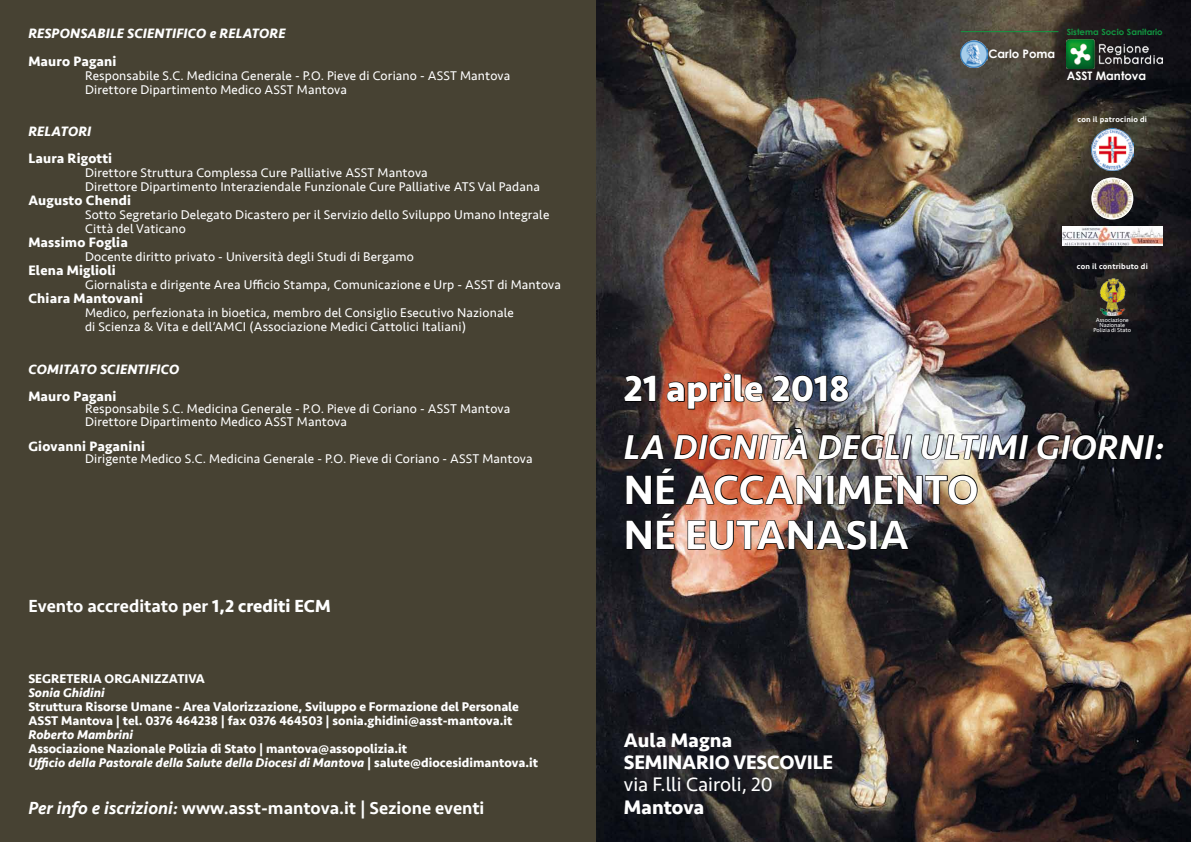
<style>
.page{position:relative;width:1191px;height:842px;background:#fff}
.page>*{position:absolute;margin:0;border:0;box-sizing:border-box;transform-origin:0 0}
.t1{font:500 42px/45.1px "Seravek";color:#fff}
.t2{font:700 37.6px "Seravek";color:#fff}
.t3{font:italic 500 35.4px "Seravek";letter-spacing:.01em;color:#fff}
.t4{font:700 20.2px/22.2px "Seravek";letter-spacing:-.01em;color:#fff}
.t5{font:20.2px "Seravek";color:#fff}
.t6{font:500 18px "Seravek";color:#fff}
.t7{font:700 14px "Seravek";letter-spacing:.01em;color:#fff}
.t8{font:italic 700 14px "Seravek";letter-spacing:.01em;color:#fff}
.t9{font:13px/14px "Seravek";letter-spacing:.01em;color:#fff}
.t10{font:700 13px/14px "Seravek";color:#fff}
.t11{font:italic 700 13px "Seravek";color:#fff}
.t12{font:700 11.7px "Century Gothic";color:#fff}
.t13{font:700 8.5px "Century Gothic";color:#129741}
.t14{font:500 8px "Seravek";letter-spacing:.025em;color:#fff}
.t15{font:6px/5px "Seravek";color:#fff;text-align:center}
.s1{font-weight:700}
.s2{font-style:italic}
</style>
<div class="page">
<div style="left:0;top:0;width:596px;height:842px;background:#474233"></div>
<img style="left:596px;top:0;width:595px;height:842px">
<img style="left:1066px;top:39px;width:96px;height:29px">
<img style="left:960px;top:41px;width:27px;height:27px">
<hr style="left:960px;top:31px;width:98px;height:1px;background:#129741">
<svg style="left:623px;top:433px;width:42px;height:27px"></svg>
<img style="left:673px;top:427px;width:136px;height:34px">
<img style="left:817px;top:433px;width:96px;height:28px">
<img style="left:920px;top:433px;width:109px;height:33px">
<svg style="left:1036px;top:433px;width:128px;height:28px;background:#1d191b"></svg>
<svg style="left:625px;top:467px;width:50px;height:38px;background:#0f1117"></svg>
<img style="left:684px;top:474px;width:139px;height:32px">
<div style="left:827px;top:475px;width:7px;height:29px;border:1px solid #000"></div>
<img style="left:837px;top:474px;width:141px;height:32px">
<svg style="left:625px;top:512px;width:50px;height:38px;background:#201b1e"></svg>
<img style="left:686px;top:519px;width:181px;height:32px">
<div style="left:870px;top:520px;width:7px;height:30px;border:1px solid #000"></div>
<svg style="left:878px;top:519px;width:32px;height:31px"></svg>
<svg style="left:623px;top:374px;width:33px;height:28px"></svg>
<img style="left:666px;top:372px;width:98px;height:38px">
<svg style="left:770px;top:374px;width:79px;height:29px;background:#39404e"></svg>
<img style="left:1099px;top:278px;width:26px;height:37px">
<img style="left:1091px;top:129px;width:42px;height:42px">
<svg style="left:1091px;top:177px;width:42px;height:43px"></svg>
<img style="left:1093px;top:179px;width:38px;height:39px">
<img style="left:1062px;top:226px;width:100px;height:19px">
<p class="t8" style="left:28px;top:22px;width:259px">RESPONSABILE SCIENTIFICO e RELATORE</p>
<p class="t7" style="left:28px;top:50px;width:90px">Mauro Pagani</p>
<p class="t9" style="left:85px;top:68px;width:427px">Responsabile S.C. Medicina Generale - P.O. Pieve di Coriano - ASST Mantova<br>Direttore Dipartimento Medico ASST Mantova</p>
<p class="t8" style="left:28px;top:120px;width:64px">RELATORI</p>
<p class="t7" style="left:28px;top:147px;width:85px">Laura Rigotti</p>
<p class="t9" style="left:85px;top:166px;width:456px">Direttore Struttura Complessa Cure Palliative ASST Mantova<br>Direttore Dipartimento Interaziendale Funzionale Cure Palliative ATS Val Padana</p>
<p class="t7" style="left:28px;top:189px;width:104px">Augusto Chendi</p>
<p class="t9" style="left:85px;top:208px;width:466px">Sotto Segretario Delegato Dicastero per il Servizio dello Sviluppo Umano Integrale<br>Città del Vaticano</p>
<p class="t7" style="left:28px;top:231px;width:101px">Massimo Foglia</p>
<p class="t9" style="left:85px;top:250px;width:330px">Docente diritto privato - Università degli Studi di Bergamo</p>
<p class="t7" style="left:28px;top:259px;width:89px">Elena Miglioli</p>
<p class="t9" style="left:85px;top:278px;width:477px">Giornalista e dirigente Area Ufficio Stampa, Comunicazione e Urp - ASST di Mantova</p>
<p class="t7" style="left:28px;top:287px;width:116px">Chiara Mantovani</p>
<p class="t9" style="left:85px;top:306px;width:430px">Medico, perfezionata in bioetica, membro del Consiglio Esecutivo Nazionale di Scienza &amp; Vita e dell’AMCI (Associazione Medici Cattolici Italiani)</p>
<p class="t8" style="left:28px;top:357px;width:152px">COMITATO SCIENTIFICO</p>
<p class="t7" style="left:28px;top:385px;width:90px">Mauro Pagani</p>
<p class="t9" style="left:85px;top:402px;width:427px;line-height:12.5px">Responsabile S.C. Medicina Generale - P.O. Pieve di Coriano - ASST Mantova<br>Direttore Dipartimento Medico ASST Mantova</p>
<p class="t7" style="left:28px;top:435px;width:118px">Giovanni Paganini</p>
<p class="t9" style="left:85px;top:452px;width:449px">Dirigente Medico S.C. Medicina Generale - P.O. Pieve di Coriano - ASST Mantova</p>
<h3 class="t6" style="left:28px;top:595px;width:304px">Evento accreditato per <span class="s1">1,2 crediti ECM</span></h3>
<p class="t10" style="left:28px;top:671px;width:178px">SEGRETERIA ORGANIZZATIVA</p>
<p class="t11" style="left:28px;top:681px;width:78px">Sonia Ghidini</p>
<p class="t10" style="left:28px;top:699px;width:492px">Struttura Risorse Umane - Area Valorizzazione, Sviluppo e Formazione del Personale<br>ASST Mantova | tel. 0376 464238 | fax 0376 464503 | sonia.ghidini@asst-mantova.it</p>
<p class="t11" style="left:28px;top:723px;width:106px">Roberto Mambrini</p>
<p class="t10" style="left:28px;top:741px;width:511px">Associazione Nazionale Polizia di Stato | mantova@assopolizia.it<br><span class="s2">Ufficio della Pastorale della Salute della Diocesi di Mantova</span> | salute@diocesidimantova.it</p>
<h3 class="t6" style="left:28px;top:796px;width:457px"><span class="s2">Per info e iscrizioni:</span> www.asst-mantova.it | Sezione eventi</h3>
<h2 class="t2" style="left:624px;top:358px;width:227px">21 aprile 2018</h2>
<p class="t12" style="left:988px;top:45px;width:68px">Carlo Poma</p>
<p class="t13" style="left:1066px;top:25px;width:97px">Sistema Socio Sanitario</p>
<p class="t12" style="left:1066px;top:67px;width:81px">ASST Mantova</p>
<p class="t14" style="left:1077px;top:114px;width:71px">con il patrocinio di</p>
<p class="t14" style="left:1076px;top:261px;width:72px">con il contributo di</p>
<p class="t15" style="left:1093px;top:318px;width:39px">Associazione<br>Nazionale<br>Polizia di Stato</p>
<h3 class="t3" style="left:624px;top:425px;width:542px">LA DIGNITÀ DEGLI ULTIMI GIORNI:</h3>
<h1 class="t1" style="left:624px;top:468px;width:356px">NÉ ACCANIMENTO<br>NÉ EUTANASIA</h1>
<h3 class="t4" style="left:624px;top:729px;width:211px">Aula Magna<br>SEMINARIO VESCOVILE</h3>
<h3 class="t5" style="left:624px;top:769px;width:150px">via F.lli Cairoli, 20</h3>
<h3 class="t4" style="left:624px;top:795px;width:82px">Mantova</h3>
</div>
